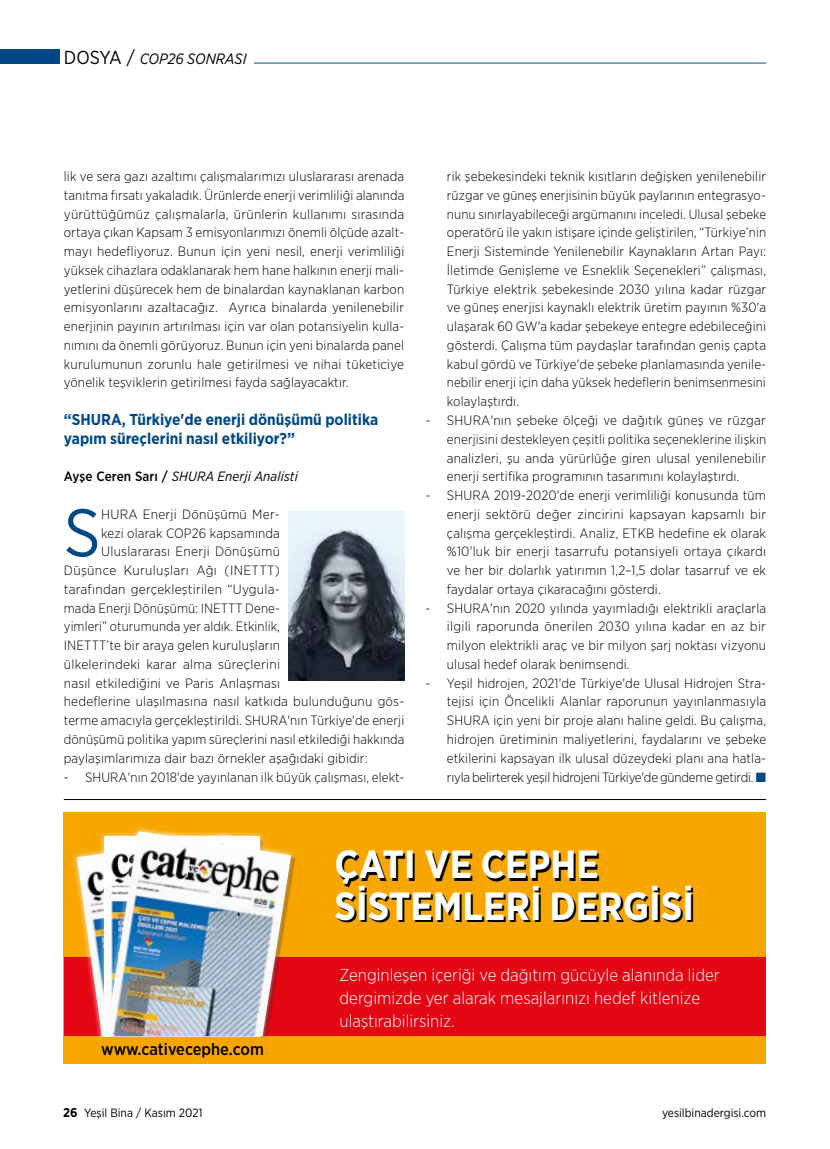
<style>
.page{position:relative;width:830px;height:1149px;background:#fff}
.page>*{position:absolute;margin:0;border:0;box-sizing:border-box;transform-origin:0 0}
.t1{font:67.05px "Gotham Narrow";color:#004985}
.t2{font:700 39.3px/41.7px "Gotham Narrow";color:#fff}
.t3{font:300 17.25px/23.1px "Gotham Narrow";color:#fff}
.t4{font:500 16.65px "Gotham Narrow";color:#000}
.t5{font:700 15.75px/18.8px "Gotham Narrow";color:#004985}
.t6{font:italic 15px "Gotham Narrow";letter-spacing:-.005em;color:#000}
.t7{font:300 13.5px/18.8px "Gotham Narrow";letter-spacing:.01em;color:#000;text-align:justify}
.t8{font:italic 13.5px "Gotham Narrow";letter-spacing:.01em;color:#000}
.t9{font:12px "Gotham Narrow";color:#000}
.s1{font-style:normal;font-size:18.75px}
.s2{font-weight:500;font-style:normal}
.s3{color:#004985}
.s4{font-weight:700;font-size:12.75px}
</style>
<div class="page">
<hr style="left:254px;top:63px;width:511px;height:1px;background:#00518d">
<div style="left:0;top:49px;width:60px;height:15px;background:#004985"></div>
<img style="left:288px;top:510px;width:116px;height:170px">
<div style="left:64px;top:812px;width:701px;height:251px;background:#f7a600"></div>
<div style="left:64px;top:956px;width:701px;height:79px;background:#e30613"></div>
<img style="left:77px;top:850px;width:21px;height:185px">
<svg style="left:98px;top:827px;width:200px;height:208px"></svg>
<img style="left:106px;top:831px;width:185px;height:204px">
<hr style="left:64px;top:799px;width:701px;height:1px;background:#000">
<p class="t6" style="left:64px;top:49px;width:184px"><span class="s1">DOSYA /</span> COP26 SONRASI</p>
<p class="t7" style="left:64px;top:166px;width:342px">lik ve sera gazı azaltımı çalışmalarımızı uluslararası arenada tanıtma fırsatı yakaladık. Ürünlerde enerji verimliliği alanında yürüttüğümüz çalışmalarla, ürünlerin kullanımı sırasında ortaya çıkan Kapsam 3 emisyonlarımızı önemli ölçüde azalt&shy;mayı hedefliyoruz. Bunun için yeni nesil, enerji verimliliği yüksek cihazlara odaklanarak hem hane halkının enerji mali&shy;yetlerini düşürecek hem de binalardan kaynaklanan karbon emisyonlarını azaltacağız. Ayrıca binalarda yenilenebilir enerjinin payının artırılması için var olan potansiyelin kulla&shy;nımını da önemli görüyoruz. Bunun için yeni binalarda panel kurulumunun zorunlu hale getirilmesi ve nihai tüketiciye yönelik teşviklerin getirilmesi fayda sağlayacaktır.</p>
<p class="t5" style="left:64px;top:410px;width:316px">“SHURA, Türkiye'de enerji dönüşümü politika yapım süreçlerini nasıl etkiliyor?”</p>
<p class="t8" style="left:64px;top:468px;width:235px"><span class="s2">Ayşe Ceren Sarı /</span> SHURA Enerji Analisti</p>
<h1 class="t1" style="left:64px;top:491px;width:38px">S</h1>
<p class="t7" style="left:101px;top:504px;width:180px">HURA Enerji Dönüşümü Mer-</p>
<p class="t7" style="left:101px;top:523px;width:180px">kezi olarak COP26 kapsamında</p>
<p class="t7" style="left:101px;top:541px;width:180px">Uluslararası Enerji Dönüşümü</p>
<p class="t7" style="left:64px;top:560px;width:217px">Düşünce Kuruluşları Ağı (INETTT)</p>
<p class="t7" style="left:64px;top:579px;width:217px">tarafından gerçekleştirilen “Uygula-</p>
<p class="t7" style="left:64px;top:598px;width:217px">mada Enerji Dönüşümü: INETTT Dene-</p>
<p class="t7" style="left:64px;top:616px;width:217px">yimleri” oturumunda yer aldık. Etkinlik,</p>
<p class="t7" style="left:64px;top:635px;width:217px">INETTT’te bir araya gelen kuruluşların</p>
<p class="t7" style="left:64px;top:654px;width:217px">ülkelerindeki karar alma süreçlerini</p>
<p class="t7" style="left:64px;top:673px;width:218px">nasıl etkilediğini ve Paris Anlaşması</p>
<p class="t7" style="left:64px;top:691px;width:342px">hedeflerine ulaşılmasına nasıl katkıda bulunduğunu gös-</p>
<p class="t7" style="left:64px;top:710px;width:342px">terme amacıyla gerçekleştirildi. SHURA'nın Türkiye'de enerji</p>
<p class="t7" style="left:64px;top:729px;width:342px">dönüşümü politika yapım süreçlerini nasıl etkilediği hakkında</p>
<p class="t7" style="left:64px;top:748px;width:305px">paylaşımlarımıza dair bazı örnekler aşağıdaki gibidir:</p>
<p class="t7" style="left:64px;top:766px;width:342px">- SHURA'nın 2018'de yayınlanan ilk büyük çalışması, elekt-</p>
<p class="t7" style="left:446px;top:166px;width:321px">rik şebekesindeki teknik kısıtların değişken yenilenebilir rüzgar ve güneş enerjisinin büyük paylarının entegrasyo&shy;nunu sınırlayabileceği argümanını inceledi. Ulusal şebeke operatörü ile yakın istişare içinde geliştirilen, “Türkiye’nin Enerji Sisteminde Yenilenebilir Kaynakların Artan Payı:<br>İletimde Genişleme ve Esneklik Seçenekleri” çalışması, Türkiye elektrik şebekesinde 2030 yılına kadar rüzgar ve güneş enerjisi kaynaklı elektrik üretim payının %30'a ulaşarak 60 GW'a kadar şebekeye entegre edebileceğini gösterdi. Çalışma tüm paydaşlar tarafından geniş çapta kabul gördü ve Türkiye'de şebeke planlamasında yenile&shy;nebilir enerji için daha yüksek hedeflerin benimsenmesini kolaylaştırdı.</p>
<p class="t7" style="left:446px;top:410px;width:321px;text-indent:-21px">- SHURA'nın şebeke ölçeği ve dağıtık güneş ve rüzgar enerjisini destekleyen çeşitli politika seçeneklerine ilişkin analizleri, şu anda yürürlüğe giren ulusal yenilenebilir enerji sertifika programının tasarımını kolaylaştırdı.</p>
<p class="t7" style="left:446px;top:485px;width:320px;text-indent:-21px">- SHURA 2019-2020'de enerji verimliliği konusunda tüm enerji sektörü değer zincirini kapsayan kapsamlı bir çalışma gerçekleştirdi. Analiz, ETKB hedefine ek olarak %10'luk bir enerji tasarrufu potansiyeli ortaya çıkardı ve her bir dolarlık yatırımın 1,2–1,5 dolar tasarruf ve ek faydalar ortaya çıkaracağını gösterdi.</p>
<p class="t7" style="left:446px;top:598px;width:320px;text-indent:-21px">- SHURA'nın 2020 yılında yayımladığı elektrikli araçlarla ilgili raporunda önerilen 2030 yılına kadar en az bir milyon elektrikli araç ve bir milyon şarj noktası vizyonu ulusal hedef olarak benimsendi.</p>
<p class="t7" style="left:446px;top:673px;width:321px;text-indent:-21px">- Yeşil hidrojen, 2021'de Türkiye'de Ulusal Hidrojen Stra&shy;tejisi için Öncelikli Alanlar raporunun yayınlanmasıyla SHURA için yeni bir proje alanı haline geldi. Bu çalışma, hidrojen üretiminin maliyetlerini, faydalarını ve şebeke etkilerini kapsayan ilk ulusal düzeydeki planı ana hatla&shy;rıyla belirterek yeşil hidrojeni Türkiye'de gündeme getirdi. <span class="s3">■</span></p>
<h2 class="t2" style="left:334px;top:843px;width:361px">ÇATI VE CEPHE<br>SİSTEMLERİ DERGİSİ</h2>
<p class="t4" style="left:101px;top:1038px;width:164px">www.cativecephe.com</p>
<p class="t3" style="left:339px;top:962px;width:381px">Zenginleşen içeriği ve dağıtım gücüyle alanında lider dergimizde yer alarak mesajlarınızı hedef kitlenize ulaştırabilirsiniz.</p>
<p class="t9" style="left:63px;top:1104px;width:141px"><span class="s4">26</span> Yeşil Bina / Kasım 2021</p>
<p class="t9" style="left:661px;top:1104px;width:106px">yesilbinadergisi.com</p>
</div>
